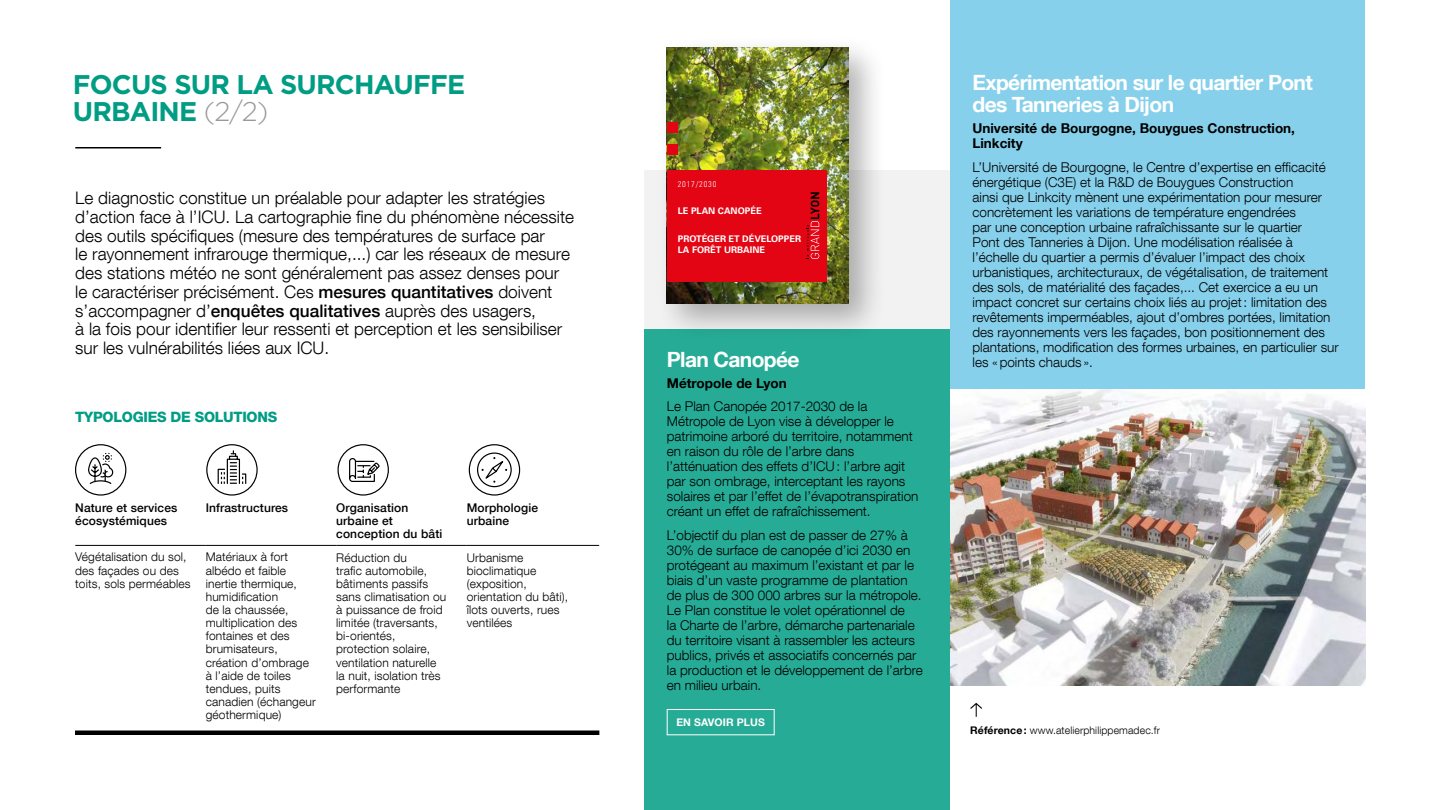
<style>
.page{position:relative;width:1440px;height:810px;background:#fff}
.page>*{position:absolute;margin:0;border:0;box-sizing:border-box;transform-origin:0 0}
.t1{font:700 27px/27px "Gotham";letter-spacing:-.03em;color:#009d84}
.t2{font:700 21px/22.5px "Helvetica Neue LT Com";letter-spacing:-.03em;color:#fff}
.t3{font:300 17.25px/18.8px "Helvetica Neue LT Com";color:#000}
.t4{font:800 14.25px "Helvetica Neue LT Com";letter-spacing:-.02em;color:#009d84}
.t5{font:300 13.5px/15px "Helvetica Neue LT Com";color:#000}
.t6{font:700 13.5px/15px "Helvetica Neue LT Com";color:#000}
.t7{font:300 12px/13.1px "Helvetica Neue LT Com";letter-spacing:.01em;color:#000}
.t8{font:500 12px/13.1px "Helvetica Neue LT Com";letter-spacing:.01em;color:#000}
.t9{font:300 10.5px "Helvetica Neue LT Com";letter-spacing:.01em;color:#000}
.t10{font:700 10.5px "Helvetica Neue LT Com";letter-spacing:.01em;color:#fff}
.t11{font:700 9.15px/10.9px "Univers LT Std";color:#fff}
.t12{font:300 condensed 8.25px "Univers LT Std";letter-spacing:.1em;color:#fff}
.s1{font-weight:300;color:#999}
.s2{font-weight:500}
.s3{font-weight:700}
</style>
<div class="page">
<hr style="left:75px;top:147px;width:86px;height:1px;background:#000">
<hr style="left:75px;top:545px;width:131px;height:1px;background:#000">
<hr style="left:206px;top:545px;width:130px;height:1px;background:#000">
<hr style="left:336px;top:545px;width:131px;height:1px;background:#000">
<hr style="left:467px;top:545px;width:132px;height:1px;background:#000">
<div style="left:75px;top:730px;width:524px;height:5px;background:#000"></div>
<svg style="left:217px;top:451px;width:30px;height:33px"></svg>
<div style="left:75px;top:444px;width:51px;height:52px;border:1px solid #000;border-radius:50%"></div>
<div style="left:206px;top:444px;width:52px;height:52px;border:1px solid #000;border-radius:50%"></div>
<div style="left:338px;top:444px;width:51px;height:52px;border:1px solid #000;border-radius:50%"></div>
<div style="left:469px;top:444px;width:51px;height:52px;border:1px solid #000;border-radius:50%"></div>
<div style="left:477px;top:453px;width:35px;height:34px;border:1px solid #000;border-radius:50%"></div>
<svg style="left:482px;top:457px;width:25px;height:26px"></svg>
<svg style="left:349px;top:458px;width:31px;height:24px"></svg>
<svg style="left:88px;top:452px;width:26px;height:32px"></svg>
<div style="left:644px;top:170px;width:306px;height:220px;background:#f2f2f2"></div>
<div style="left:950px;top:0;width:415px;height:389px;background:#87d0eb"></div>
<div style="left:644px;top:329px;width:306px;height:481px;background:#26ac96"></div>
<svg style="left:970px;top:703px;width:12px;height:14px"></svg>
<div style="left:655px;top:35px;width:232px;height:307px;background:#000;opacity:.3"></div>
<img style="left:667px;top:47px;width:181px;height:257px">
<div style="left:667px;top:170px;width:159px;height:111px;background:#e30513"></div>
<svg style="left:806px;top:192px;width:13px;height:67px"></svg>
<div style="left:667px;top:122px;width:11px;height:11px;background:#e30513"></div>
<div style="left:667px;top:144px;width:11px;height:11px;background:#e30513"></div>
<div style="left:667px;top:709px;width:107px;height:26px;border:1px solid #fff"></div>
<img style="left:950px;top:389px;width:415px;height:297px">
<h1 class="t1" style="left:73px;top:71px;width:394px">FOCUS SUR LA SURCHAUFFE<br>URBAINE <span class="s1">(2/2)</span></h1>
<p class="t3" style="left:75px;top:190px;width:500px">Le diagnostic constitue un préalable pour adapter les stratégies d’action face à l’ICU. La cartographie fine du phénomène nécessite des outils spécifiques (mesure des températures de surface par<br>le rayonnement infrarouge thermique,...) car les réseaux de mesure des stations météo ne sont généralement pas assez denses pour le caractériser précisément. Ces <span class="s2">mesures quantitatives</span> doivent s’accompagner d’<span class="s2">enquêtes qualitatives</span> auprès des usagers,<br>à la fois pour identifier leur ressenti et perception et les sensibiliser sur les vulnérabilités liées aux ICU.</p>
<p class="t4" style="left:75px;top:409px;width:204px">TYPOLOGIES DE SOLUTIONS</p>
<p class="t8" style="left:75px;top:502px;width:104px">Nature et services écosystémiques</p>
<p class="t8" style="left:206px;top:502px;width:84px">Infrastructures</p>
<p class="t8" style="left:336px;top:502px;width:108px">Organisation urbaine et conception du bâti</p>
<p class="t8" style="left:467px;top:502px;width:73px">Morphologie urbaine</p>
<p class="t7" style="left:75px;top:550px;width:117px">Végétalisation du sol, des façades ou des toits, sols perméables</p>
<p class="t7" style="left:206px;top:552px;width:111px">Matériaux à fort albédo et faible inertie thermique, humidification<br>de la chaussée, multiplication des fontaines et des brumisateurs, création d’ombrage à l’aide de toiles tendues, puits canadien (échangeur géothermique)</p>
<p class="t7" style="left:336px;top:552px;width:111px">Réduction du<br>trafic automobile, bâtiments passifs sans climatisation ou à puissance de froid limitée (traversants, bi-orientés, protection solaire, ventilation naturelle la nuit, isolation très performante</p>
<p class="t7" style="left:467px;top:552px;width:103px">Urbanisme bioclimatique (exposition, orientation du bâti), îlots ouverts, rues ventilées</p>
<h2 class="t2" style="left:973px;top:73px;width:342px">Expérimentation sur le quartier Pont des Tanneries à Dijon</h2>
<p class="t6" style="left:973px;top:122px;width:324px">Université de Bourgogne, Bouygues Construction,<br>Linkcity</p>
<p class="t5" style="left:973px;top:159px;width:368px">L’Université de Bourgogne, le Centre d’expertise en efficacité énergétique (C3E) et la R&amp;D de Bouygues Construction<br>ainsi que Linkcity mènent une expérimentation pour mesurer concrètement les variations de température engendrées<br>par une conception urbaine rafraîchissante sur le quartier<br>Pont des Tanneries à Dijon. Une modélisation réalisée à l’échelle du quartier a permis d’évaluer l’impact des choix urbanistiques, architecturaux, de végétalisation, de traitement des sols, de matérialité des façades,... Cet exercice a eu un impact concret sur certains choix liés au projet : limitation des revêtements imperméables, ajout d’ombres portées, limitation des rayonnements vers les façades, bon positionnement des plantations, modification des formes urbaines, en particulier sur</p>
<p class="t12" style="left:678px;top:181px;width:40px">2017/2030</p>
<p class="t11" style="left:678px;top:206px;width:85px">LE PLAN CANOPÉE</p>
<p class="t11" style="left:678px;top:233px;width:125px">PROTÉGER ET DÉVELOPPER<br>LA FORÊT URBAINE</p>
<h2 class="t2" style="left:667px;top:350px;width:134px">Plan Canopée</h2>
<p class="t5" style="left:973px;top:356px;width:122px">les « points chauds ».</p>
<p class="t6" style="left:667px;top:377px;width:121px">Métropole de Lyon</p>
<p class="t5" style="left:667px;top:399px;width:253px">Le Plan Canopée 2017-2030 de la Métropole de Lyon vise à développer le patrimoine arboré du territoire, notamment en raison du rôle de l’arbre dans l’atténuation des effets d’ICU : l’arbre agit par son ombrage, interceptant les rayons solaires et par l’effet de l’évapotranspiration créant un effet de rafraîchissement.</p>
<p class="t5" style="left:667px;top:527px;width:258px">L’objectif du plan est de passer de 27% à 30% de surface de canopée d’ici 2030 en protégeant au maximum l’existant et par le biais d’un vaste programme de plantation de plus de 300 000 arbres sur la métropole.<br>Le Plan constitue le volet opérationnel de<br>la Charte de l’arbre, démarche partenariale du territoire visant à rassembler les acteurs publics, privés et associatifs concernés par la production et le développement de l’arbre en milieu urbain.</p>
<p class="t9" style="left:970px;top:724px;width:191px"><span class="s3">Référence :</span> www.atelierphilippemadec.fr</p>
<p class="t10" style="left:676px;top:718px;width:90px">EN SAVOIR PLUS</p>
</div>
